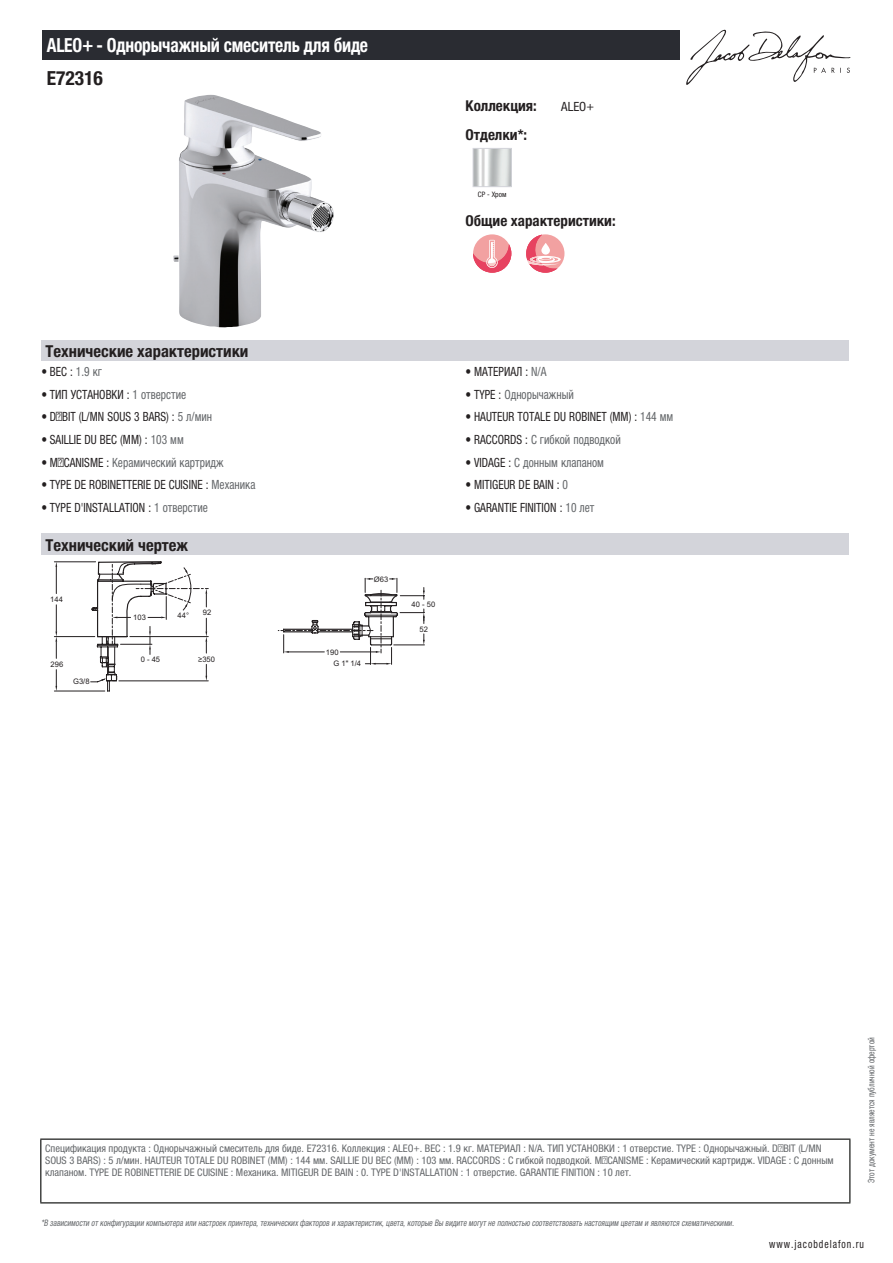
<style>
.page{position:relative;width:893px;height:1263px;background:#fff}
.page>*{position:absolute;margin:0;border:0;box-sizing:border-box;transform-origin:0 0}
.t1{font:700 condensed 19.5px "Helvetica Neue LTCYR";letter-spacing:-.01em;color:#fff;scale:.9 1}
.t2{font:700 condensed 19.5px "Helvetica Neue LTCYR";color:#231f20}
.t3{font:700 condensed 16.5px "Helvetica Neue LTCYR";color:#231f20}
.t4{font:700 condensed 15px "Helvetica Neue LTCYR";color:#231f20}
.t5{font:condensed 12.75px "Helvetica Neue LTCYR";color:#231f20;scale:.9 1}
.t6{font:condensed 12.75px "Helvetica Neue LTCYR";color:#626568;scale:.9 1}
.t7{font:condensed 12.75px "Helvetica Neue LTCYR";color:#231f20}
.t8{font:condensed 11.25px "Helvetica Neue LTCYR";letter-spacing:.1em;color:#231f20;scale:.87 1}
.t9{font:condensed 10.5px/12px "Helvetica Neue LTCYR";color:#626568}
.t10{font:italic condensed 9px "Helvetica Neue LTCYR";color:#626568;scale:.87 1}
.t11{font:condensed 9px "Helvetica Neue LTCYR";color:#626568;scale:.87 1}
.t12{font:7.65px "Arial";color:#231f20}
.t13{font:condensed 7.5px "Helvetica Neue LTCYR";color:#231f20}
.s1{color:#626568}
.s2{color:#231f20}
</style>
<div class="page">
<svg style="left:686px;top:30px;width:164px;height:55px"></svg>
<img style="left:173px;top:95px;width:161px;height:233px">
<img style="left:475px;top:150px;width:35px;height:35px">
<div style="left:473px;top:148px;width:39px;height:39px;border:1px solid #d3d4da"></div>
<div style="left:473px;top:234px;width:38px;height:39px;background:#f2a1a1;border-radius:50%"></div>
<svg style="left:473px;top:240px;width:38px;height:33px"></svg>
<div style="left:526px;top:234px;width:38px;height:39px;background:#f2a1a1;border-radius:50%"></div>
<svg style="left:526px;top:235px;width:35px;height:38px"></svg>
<div style="left:41px;top:340px;width:808px;height:22px;background:#d3d4da"></div>
<div style="left:41px;top:533px;width:808px;height:22px;background:#d3d4da"></div>
<svg style="left:278px;top:578px;width:147px;height:87px"></svg>
<hr style="left:54px;top:691px;width:51px;height:1px;background:#231f20">
<hr style="left:54px;top:636px;width:41px;height:1px;background:#231f20">
<svg style="left:55px;top:670px;width:2px;height:21px"></svg>
<hr style="left:54px;top:561px;width:42px;height:1px;background:#231f20">
<svg style="left:55px;top:562px;width:2px;height:31px"></svg>
<svg style="left:55px;top:605px;width:2px;height:53px"></svg>
<svg style="left:90px;top:561px;width:118px;height:130px"></svg>
<div style="left:43px;top:30px;width:637px;height:30px;background:#2a2c32"></div>
<hr style="left:40px;top:1138px;width:810px;height:2px;background:#040503">
<hr style="left:40px;top:1140px;width:1px;height:62px;background:#040503">
<hr style="left:849px;top:1140px;width:1px;height:62px;background:#040503">
<hr style="left:40px;top:1202px;width:810px;height:1px;background:#040503">
<h1 class="t1" style="left:47px;top:34px;width:359px">ALEO+ - Однорычажный смеситель для биде</h1>
<h1 class="t2" style="left:47px;top:67px;width:58px">E72316</h1>
<h3 class="t4" style="left:466px;top:97px;width:73px">Коллекция:</h3>
<p class="t7" style="left:561px;top:99px;width:34px">ALEO+</p>
<h3 class="t4" style="left:466px;top:126px;width:63px">Отделки*:</h3>
<p class="t13" style="left:478px;top:190px;width:30px">CP - Хром</p>
<h3 class="t4" style="left:466px;top:212px;width:152px">Общие характеристики:</h3>
<h2 class="t3" style="left:46px;top:342px;width:204px">Технические характеристики</h2>
<p class="t5" style="left:41px;top:364px;width:69px">• ВЕС : <span class="s1">1.9 кг</span></p>
<p class="t5" style="left:466px;top:364px;width:91px">• МАТЕРИАЛ : <span class="s1">N/A</span></p>
<p class="t5" style="left:41px;top:387px;width:162px">• ТИП УСТАНОВКИ : <span class="s1">1 отверстие</span></p>
<p class="t6" style="left:466px;top:387px;width:122px"><span class="s2">• TYPE :</span> Однорычажный</p>
<p class="t5" style="left:41px;top:410px;width:191px">• DÉBIT (L/MN SOUS 3 BARS) : <span class="s1">5 л/мин</span></p>
<p class="t5" style="left:466px;top:410px;width:232px">• HAUTEUR TOTALE DU ROBINET (MM) : <span class="s1">144 мм</span></p>
<p class="t5" style="left:41px;top:432px;width:160px">• SAILLIE DU BEC (MM) : <span class="s1">103 мм</span></p>
<p class="t6" style="left:466px;top:432px;width:174px"><span class="s2">• RACCORDS :</span> С гибкой подводкой</p>
<p class="t6" style="left:41px;top:455px;width:204px"><span class="s2">• MÉCANISME :</span> Керамический картридж</p>
<p class="t6" style="left:466px;top:455px;width:155px"><span class="s2">• VIDAGE :</span> С донным клапаном</p>
<p class="t5" style="left:41px;top:478px;width:239px">• TYPE DE ROBINETTERIE DE CUISINE : <span class="s1">Механика</span></p>
<p class="t5" style="left:466px;top:478px;width:115px">• MITIGEUR DE BAIN : <span class="s1">0</span></p>
<p class="t5" style="left:41px;top:500px;width:187px">• TYPE D'INSTALLATION : <span class="s1">1 отверстие</span></p>
<p class="t5" style="left:466px;top:500px;width:145px">• GARANTIE FINITION : <span class="s1">10 лет</span></p>
<h2 class="t3" style="left:46px;top:535px;width:144px">Технический чертеж</h2>
<p class="t12" style="left:374px;top:574px;width:16px">Ø63</p>
<p class="t12" style="left:50px;top:594px;width:14px">144</p>
<p class="t12" style="left:51px;top:659px;width:14px">296</p>
<p class="t12" style="left:73px;top:676px;width:18px">G3/8</p>
<p class="t12" style="left:133px;top:612px;width:14px">103</p>
<p class="t12" style="left:178px;top:610px;width:13px">44°</p>
<p class="t12" style="left:203px;top:608px;width:10px">92</p>
<p class="t12" style="left:141px;top:655px;width:21px">0 - 45</p>
<p class="t12" style="left:198px;top:654px;width:18px">≥350</p>
<p class="t12" style="left:326px;top:647px;width:14px">190</p>
<p class="t12" style="left:333px;top:658px;width:29px">G 1" 1/4</p>
<p class="t12" style="left:412px;top:600px;width:25px">40 - 50</p>
<p class="t12" style="left:420px;top:624px;width:10px">52</p>
<p class="t9" style="left:45px;top:1142px;width:790px">Спецификация продукта : Однорычажный смеситель для биде. E72316. Коллекция : ALEO+. ВЕС : 1.9 кг. МАТЕРИАЛ : N/A. ТИП УСТАНОВКИ : 1 отверстие. TYPE : Однорычажный. DÉBIT (L/MN<br>SOUS 3 BARS) : 5 л/мин. HAUTEUR TOTALE DU ROBINET (MM) : 144 мм. SAILLIE DU BEC (MM) : 103 мм. RACCORDS : С гибкой подводкой. MÉCANISME : Керамический картридж. VIDAGE : С донным клапаном. TYPE DE ROBINETTERIE DE CUISINE : Механика. MITIGEUR DE BAIN : 0. TYPE D'INSTALLATION : 1 отверстие. GARANTIE FINITION : 10 лет.</p>
<p class="t10" style="left:41px;top:1218px;width:800px">*В зависимости отконфигурации компьютера или настроек принтера,техническихфакторов и характеристик,цвета,которые Вы видите могутне полностью соответствоватьнастоящим цветам и являются схематическими.</p>
<p class="t11" style="left:866px;top:1183px;width:169px;rotate:-90deg">Этот документ не является публичной офертой</p>
<p class="t8" style="left:769px;top:1237px;width:110px">www.jacobdelafon.ru</p>
</div>
